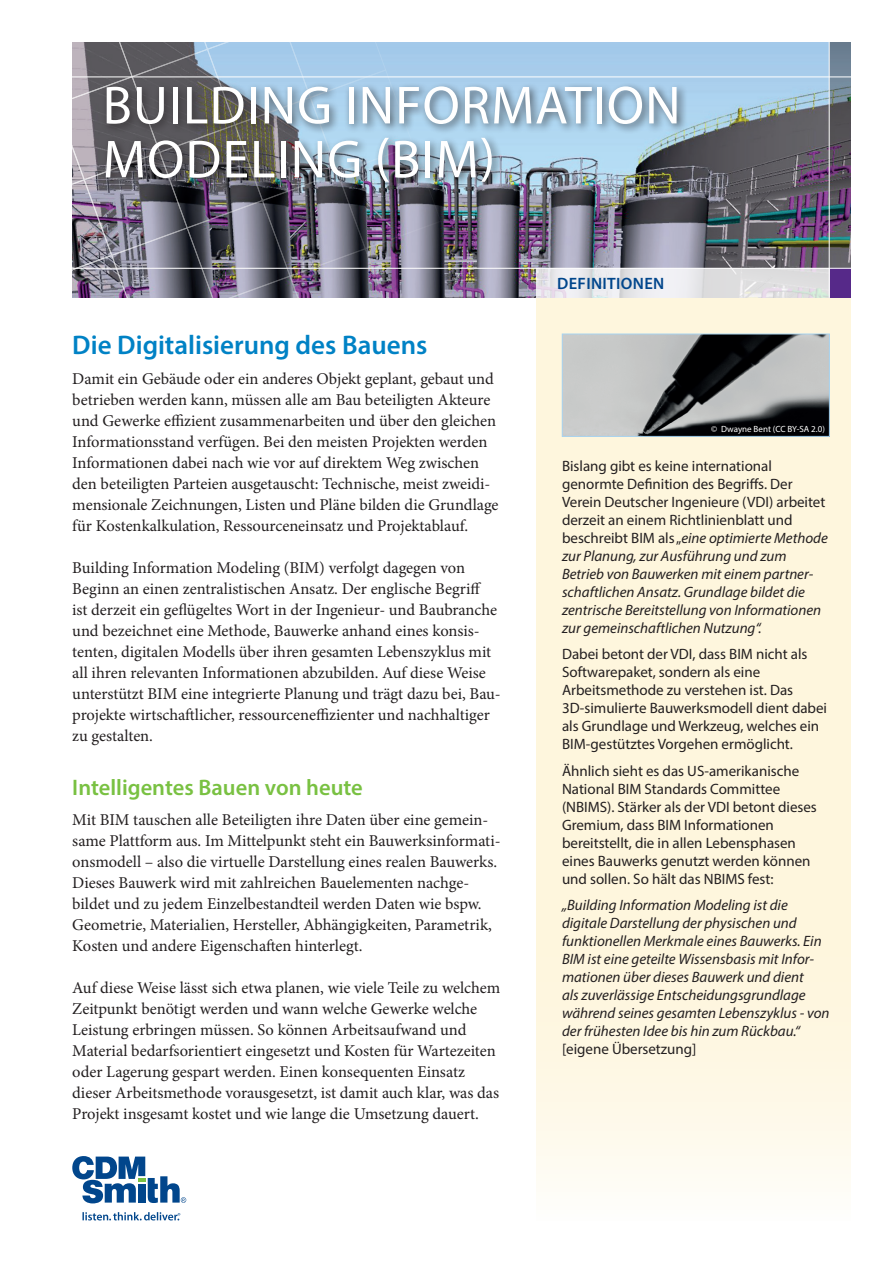
<style>
.page{position:relative;width:893px;height:1263px;background:#fff}
.page>*{position:absolute;margin:0;border:0;box-sizing:border-box;transform-origin:0 0}
.t1{font:54px/54px "Myriad Pro";letter-spacing:.02em;color:#fff}
.t2{font:600 27px "Myriad Pro";color:#0082c5}
.t3{font:600 22.5px "Myriad Pro";color:#79c142}
.t4{font:16.5px/21px "Minion Pro";color:#231f20}
.t5{font:600 16.5px "Myriad Pro";letter-spacing:.02em;color:#01468c}
.t6{font:italic 15px/18px "Myriad Pro";color:#231f20}
.t7{font:15px/18px "Myriad Pro";color:#231f20}
.t8{font:9px "Myriad Pro";color:#fff}
.s1{font-style:normal}
</style>
<div class="page">
<svg style="left:536px;top:298px;width:314px;height:883px;background:#fdf6df"></svg>
<img style="left:469px;top:43px;width:360px;height:255px">
<img style="left:830px;top:43px;width:20px;height:225px">
<svg style="left:72px;top:1156px;width:114px;height:47px"></svg>
<svg style="left:82px;top:1212px;width:98px;height:8px"></svg>
<div style="left:829px;top:268px;width:21px;height:30px;background:#562989"></div>
<svg style="left:536px;top:269px;width:293px;height:29px"></svg>
<img style="left:72px;top:42px;width:397px;height:256px">
<hr style="left:0;top:268px;width:893px;height:1px;background:#fff">
<hr style="left:0;top:77px;width:893px;height:1px;background:#fff">
<hr style="left:829px;top:0;width:1px;height:298px;background:#fff">
<div style="left:101px;top:81px;width:587px;height:111px;background:#231f20;opacity:.66"></div>
<img style="left:564px;top:336px;width:264px;height:99px">
<div style="left:562px;top:334px;width:268px;height:103px;border:1px solid #a8d4f1"></div>
<h1 class="t1" style="left:103px;top:77px;width:580px">BUILDING INFORMATION<br>MODELING (BIM)</h1>
<h2 class="t2" style="left:72px;top:328px;width:357px">Die Digitalisierung des Bauens</h2>
<p class="t4" style="left:72px;top:368px;width:428px">Damit ein Gebäude oder ein anderes Objekt geplant, gebaut und betrieben werden kann, müssen alle am Bau beteiligten Akteure und Gewerke effizient zusammenarbeiten und über den gleichen Informationsstand verfügen. Bei den meisten Projekten werden Informationen dabei nach wie vor auf direktem Weg zwischen den beteiligten Parteien ausgetauscht: Technische, meist zweidi&shy;mensionale Zeichnungen, Listen und Pläne bilden die Grundlage für Kostenkalkulation, Ressourceneinsatz und Projektablauf.</p>
<p class="t4" style="left:72px;top:557px;width:430px">Building Information Modeling (BIM) verfolgt dagegen von Beginn an einen zentralistischen Ansatz. Der englische Begriff<br>ist derzeit ein geflügeltes Wort in der Ingenieur- und Baubranche und bezeichnet eine Methode, Bauwerke anhand eines konsis&shy;tenten, digitalen Modells über ihren gesamten Lebenszyklus mit all ihren relevanten Informationen abzubilden. Auf diese Weise unterstützt BIM eine integrierte Planung und trägt dazu bei, Bau&shy;projekte wirtschaftlicher, ressourceneffizienter und nachhaltiger zu gestalten.</p>
<h3 class="t3" style="left:72px;top:773px;width:292px">Intelligentes Bauen von heute</h3>
<p class="t4" style="left:72px;top:809px;width:430px">Mit BIM tauschen alle Beteiligten ihre Daten über eine gemein&shy;same Plattform aus. Im Mittelpunkt steht ein Bauwerksinformati&shy;onsmodell – also die virtuelle Darstellung eines realen Bauwerks.<br>Dieses Bauwerk wird mit zahlreichen Bauelementen nachge&shy;bildet und zu jedem Einzelbestandteil werden Daten wie bspw.<br>Geometrie, Materialien, Hersteller, Abhängigkeiten, Parametrik, Kosten und andere Eigenschaften hinterlegt.</p>
<p class="t4" style="left:72px;top:977px;width:430px">Auf diese Weise lässt sich etwa planen, wie viele Teile zu welchem Zeitpunkt benötigt werden und wann welche Gewerke welche Leistung erbringen müssen. So können Arbeitsaufwand und Material bedarfsorientiert eingesetzt und Kosten für Wartezeiten oder Lagerung gespart werden. Einen konsequenten Einsatz dieser Arbeitsmethode vorausgesetzt, ist damit auch klar, was das Projekt insgesamt kostet und wie lange die Umsetzung dauert.</p>
<p class="t5" style="left:557px;top:273px;width:109px">DEFINITIONEN</p>
<p class="t8" style="left:711px;top:424px;width:115px">© Dwayne Bent (CC BY-SA 2.0)</p>
<p class="t6" style="left:562px;top:456px;width:267px"><span class="s1">Bislang gibt es keine international genormte Definition des Begriffs. Der Verein Deutscher Ingenieure (VDI) arbeitet derzeit an einem Richtlinienblatt und beschreibt BIM als „</span>eine optimierte Methode zur Planung, zur Ausführung und zum Betrieb von Bauwerken mit einem partner&shy;schaftlichen Ansatz. Grundlage bildet die zentrische Bereitstellung von Informationen zur gemeinschaftlichen Nutzung“.</p>
<p class="t7" style="left:562px;top:645px;width:267px">Dabei betont der VDI, dass BIM nicht als Softwarepaket, sondern als eine Arbeitsmethode zu verstehen ist. Das 3D-simulierte Bauwerksmodell dient dabei als Grundlage und Werkzeug, welches ein BIM-gestütztes Vorgehen ermöglicht.</p>
<p class="t7" style="left:562px;top:761px;width:256px">Ähnlich sieht es das US-amerikanische National BIM Standards Committee (NBIMS). Stärker als der VDI betont dieses Gremium, dass BIM Informationen bereitstellt, die in allen Lebensphasen eines Bauwerks genutzt werden können und sollen. So hält das NBIMS fest:</p>
<p class="t6" style="left:562px;top:896px;width:269px">„Building Information Modeling ist die digitale Darstellung der physischen und funktionellen Merkmale eines Bauwerks. Ein BIM ist eine geteilte Wissensbasis mit Infor&shy;mationen über dieses Bauwerk und dient<br>als zuverlässige Entscheidungsgrundlage während seines gesamten Lebenszyklus - von der frühesten Idee bis hin zum Rückbau.“</p>
<p class="t7" style="left:562px;top:1040px;width:136px">[eigene Übersetzung]</p>
</div>
